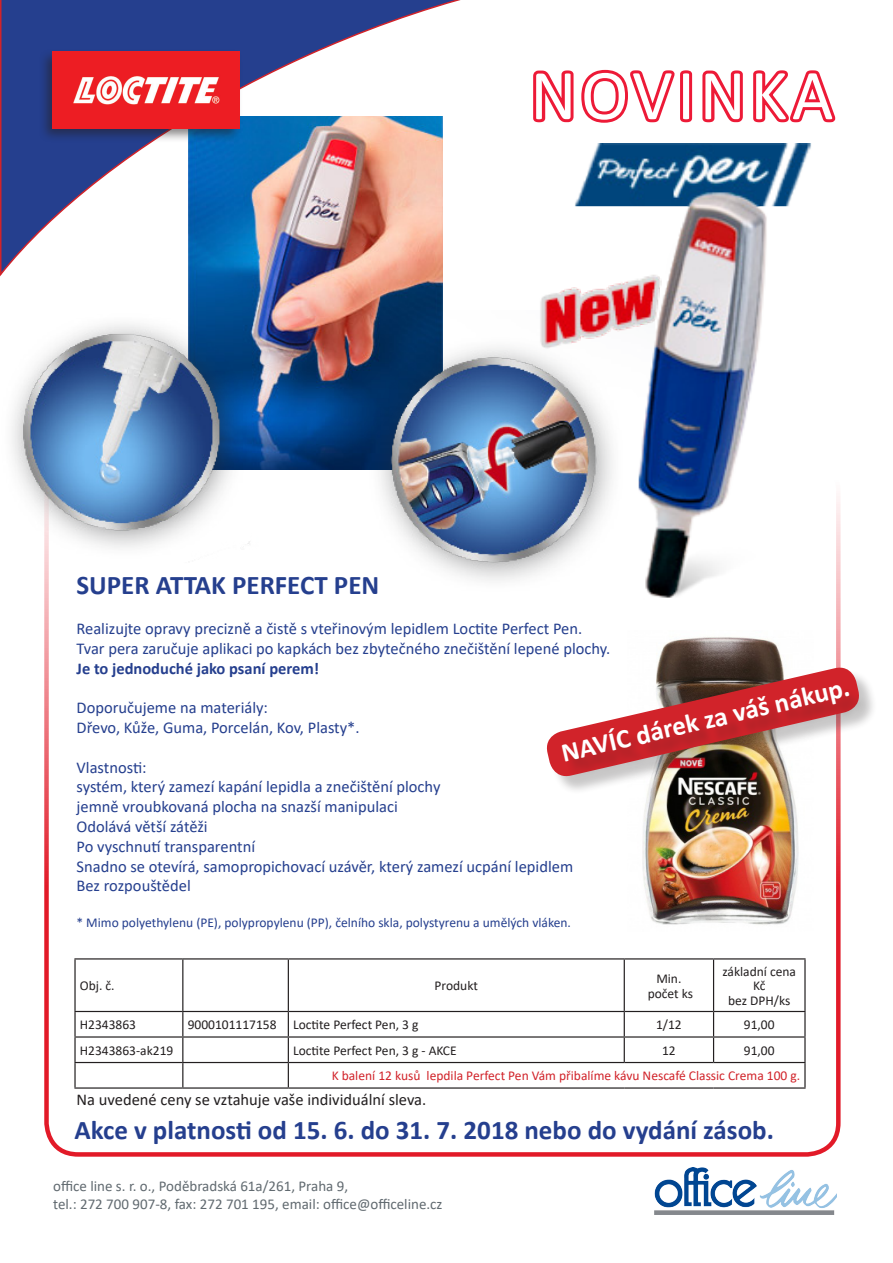
<style>
.page{position:relative;width:893px;height:1263px;background:#fff}
.page>*{position:absolute;margin:0;border:0;box-sizing:border-box;transform-origin:0 0}
.t1{font:72px "Calibri";letter-spacing:.06em;color:#fff}
.t2{font:700 27px "Calibri";color:#253f8e}
.t3{font:700 27px "Calibri";color:#fff}
.t4{font:16.5px "Calibri";color:#253f8e}
.t5{font:16.5px "Calibri";color:#231f20}
.t6{font:700 16.5px "Calibri";color:#253f8e}
.t7{font:15px "Calibri";color:#616a70}
.t8{font:13.5px "Calibri";color:#231f20}
.t9{font:13.5px "Calibri";color:#253f8e}
.t10{font:13.5px "Calibri";color:#d1232a}
</style>
<div class="page">
<img style="left:188px;top:276px;width:255px;height:179px">
<svg style="left:0;top:0;width:461px;height:276px"></svg>
<div style="left:38px;top:48px;width:205px;height:95px;background:#231f20;opacity:.55"></div>
<img style="left:53px;top:52px;width:186px;height:76px">
<img style="left:654px;top:1167px;width:183px;height:47px">
<svg style="left:533px;top:69px;width:303px;height:75px"></svg>
<img style="left:540px;top:144px;width:301px;height:473px">
<img style="left:321px;top:310px;width:334px;height:307px">
<img style="left:12px;top:310px;width:256px;height:254px">
<svg style="left:76px;top:959px;width:728px;height:105px"></svg>
<hr style="left:74px;top:958px;width:109px;height:1px;background:#231f20">
<hr style="left:74px;top:959px;width:2px;height:52px;background:#231f20">
<hr style="left:183px;top:958px;width:105px;height:1px;background:#231f20">
<hr style="left:182px;top:959px;width:1px;height:52px;background:#231f20">
<hr style="left:288px;top:958px;width:336px;height:1px;background:#231f20">
<hr style="left:288px;top:959px;width:1px;height:52px;background:#231f20">
<hr style="left:624px;top:958px;width:90px;height:1px;background:#231f20">
<hr style="left:624px;top:959px;width:1px;height:52px;background:#231f20">
<hr style="left:714px;top:958px;width:92px;height:1px;background:#231f20">
<hr style="left:713px;top:959px;width:1px;height:52px;background:#231f20">
<hr style="left:804px;top:959px;width:2px;height:52px;background:#231f20">
<hr style="left:74px;top:1011px;width:109px;height:1px;background:#231f20">
<hr style="left:74px;top:1012px;width:2px;height:24px;background:#231f20">
<hr style="left:183px;top:1011px;width:105px;height:1px;background:#231f20">
<hr style="left:288px;top:1011px;width:336px;height:1px;background:#231f20">
<hr style="left:624px;top:1011px;width:90px;height:1px;background:#231f20">
<hr style="left:714px;top:1011px;width:92px;height:1px;background:#231f20">
<hr style="left:804px;top:1012px;width:2px;height:24px;background:#231f20">
<hr style="left:74px;top:1036px;width:109px;height:1px;background:#231f20">
<hr style="left:74px;top:1037px;width:2px;height:25px;background:#231f20">
<hr style="left:714px;top:1036px;width:92px;height:1px;background:#231f20">
<hr style="left:804px;top:1037px;width:2px;height:25px;background:#231f20">
<hr style="left:74px;top:1062px;width:109px;height:1px;background:#231f20">
<hr style="left:74px;top:1063px;width:2px;height:24px;background:#231f20">
<svg style="left:182px;top:1012px;width:623px;height:75px"></svg>
<hr style="left:624px;top:1062px;width:90px;height:1px;background:#231f20">
<hr style="left:714px;top:1062px;width:92px;height:1px;background:#231f20">
<hr style="left:804px;top:1063px;width:2px;height:24px;background:#231f20">
<hr style="left:74px;top:1087px;width:109px;height:2px;background:#231f20">
<hr style="left:183px;top:1087px;width:105px;height:2px;background:#231f20">
<hr style="left:288px;top:1087px;width:336px;height:2px;background:#231f20">
<hr style="left:624px;top:1087px;width:90px;height:2px;background:#231f20">
<hr style="left:714px;top:1087px;width:92px;height:2px;background:#231f20">
<img style="left:642px;top:637px;width:157px;height:288px">
<div style="left:549px;top:670px;width:328px;height:124px;background:#231f20;opacity:.25"></div>
<svg style="left:546px;top:664px;width:316px;height:115px"></svg>
<div style="left:565px;top:688px;width:303px;height:91px;background:#231f20;opacity:.25"></div>
<p class="t1" style="left:530px;top:45px;width:305px">NOVINKA</p>
<p class="t2" style="left:77px;top:566px;width:304px">SUPER ATTAK PERFECT PEN</p>
<p class="t4" style="left:77px;top:617px;width:507px">Realizujte opravy precizně a čistě s vteřinovým lepidlem Loctite Perfect Pen.</p>
<p class="t4" style="left:77px;top:637px;width:535px">Tvar pera zaručuje aplikaci po kapkách bez zbytečného znečištění lepené plochy.</p>
<p class="t6" style="left:77px;top:656px;width:244px">Je to jednoduché jako psaní perem!</p>
<p class="t4" style="left:77px;top:696px;width:193px">Doporučujeme na materiály:</p>
<p class="t4" style="left:77px;top:716px;width:285px">Dřevo, Kůže, Guma, Porcelán, Kov, Plasty*.</p>
<p class="t4" style="left:77px;top:756px;width:72px">Vlastnosti:</p>
<p class="t4" style="left:77px;top:775px;width:365px">systém, který zamezí kapání lepidla a znečištění plochy</p>
<p class="t4" style="left:77px;top:795px;width:323px">jemně vroubkovaná plocha na snazší manipulaci</p>
<p class="t4" style="left:77px;top:815px;width:133px">Odolává větší zátěži</p>
<p class="t4" style="left:77px;top:835px;width:180px">Po vyschnutí transparentní</p>
<p class="t4" style="left:77px;top:855px;width:498px">Snadno se otevírá, samopropichovací uzávěr, který zamezí ucpání lepidlem</p>
<p class="t4" style="left:77px;top:874px;width:116px">Bez rozpouštědel</p>
<p class="t9" style="left:77px;top:913px;width:496px">* Mimo polyethylenu (PE), polypropylenu (PP), čelního skla, polystyrenu a umělých vláken.</p>
<p class="t3" style="left:557px;top:734px;width:297px;rotate:-13deg">NAVÍC dárek za váš nákup.</p>
<p class="t8" style="left:80px;top:976px;width:36px">Obj. č.</p>
<p class="t8" style="left:435px;top:976px;width:45px">Produkt</p>
<p class="t8" style="left:656px;top:969px;width:27px">Min.</p>
<p class="t8" style="left:648px;top:984px;width:47px">počet ks</p>
<p class="t8" style="left:722px;top:962px;width:75px">základní cena</p>
<p class="t8" style="left:753px;top:976px;width:14px">Kč</p>
<p class="t8" style="left:728px;top:991px;width:64px">bez DPH/ks</p>
<p class="t8" style="left:80px;top:1015px;width:58px">H2343863</p>
<p class="t8" style="left:188px;top:1015px;width:90px">9000101117158</p>
<p class="t8" style="left:293px;top:1015px;width:127px">Loctite Perfect Pen, 3 g</p>
<p class="t8" style="left:656px;top:1015px;width:27px">1/12</p>
<p class="t8" style="left:744px;top:1015px;width:32px">91,00</p>
<p class="t8" style="left:80px;top:1041px;width:95px">H2343863-ak219</p>
<p class="t8" style="left:293px;top:1041px;width:165px">Loctite Perfect Pen, 3 g - AKCE</p>
<p class="t8" style="left:662px;top:1041px;width:15px">12</p>
<p class="t8" style="left:744px;top:1041px;width:32px">91,00</p>
<p class="t10" style="left:332px;top:1066px;width:470px">K balení 12 kusů lepdila Perfect Pen Vám přibalíme kávu Nescafé Classic Crema 100 g.</p>
<p class="t5" style="left:77px;top:1088px;width:351px">Na uvedené ceny se vztahuje vaše individuální sleva.</p>
<p class="t2" style="left:74px;top:1110px;width:701px">Akce v platnosti od 15. 6. do 31. 7. 2018 nebo do vydání zásob.</p>
<p class="t7" style="left:53px;top:1176px;width:296px">office line s. r. o., Poděbradská 61a/261, Praha 9,</p>
<p class="t7" style="left:53px;top:1194px;width:391px">tel.: 272 700 907-8, fax: 272 701 195, email: office@officeline.cz</p>
</div>
